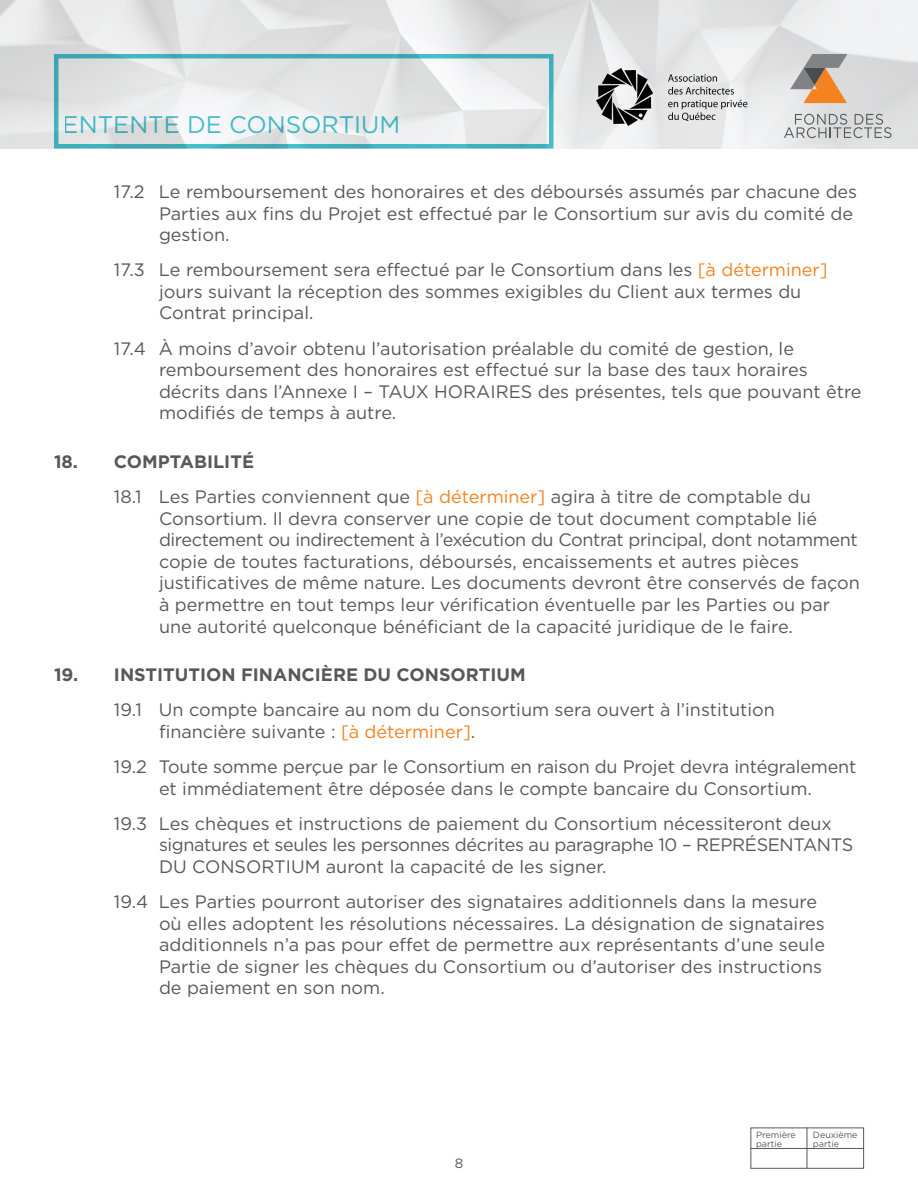
<style>
.page{position:relative;width:918px;height:1188px;background:#fff}
.page>*{position:absolute;margin:0;border:0;box-sizing:border-box;transform-origin:0 0}
.t1{font:24px "Gotham";color:#47c3d2}
.t2{font:18px/21.6px "Gotham";color:#57585a}
.t3{font:700 18px "Gotham";color:#57585a}
.t4{font:13.5px "Gotham";color:#57585a}
.t5{font:9px "Gotham";color:#57585a}
.s1{color:#f58220}
</style>
<div class="page">
<img style="left:0;top:0;width:918px;height:148px">
<div style="left:54px;top:54px;width:500px;height:94px;border:4px solid #47c3d2"></div>
<svg style="left:784px;top:114px;width:107px;height:24px;background:#c2c2c3"></svg>
<svg style="left:790px;top:54px;width:57px;height:49px;background:#c0a289"></svg>
<img style="left:596px;top:68px;width:152px;height:57px">
<div style="left:750px;top:1128px;width:114px;height:41px;border:1px solid #57585a"></div>
<hr style="left:750px;top:1148px;width:113px;height:1px;background:#57585a">
<hr style="left:807px;top:1128px;width:1px;height:41px;background:#57585a">
<h1 class="t1" style="left:63px;top:109px;width:339px">ENTENTE DE CONSORTIUM</h1>
<p class="t2" style="left:159px;top:180px;width:700px;text-indent:-45px">17.2 Le remboursement des honoraires et des déboursés assumés par chacune des<br>Parties aux fins du Projet est effectué par le Consortium sur avis du comité de gestion.</p>
<p class="t2" style="left:159px;top:259px;width:670px;text-indent:-45px">17.3 Le remboursement sera effectué par le Consortium dans les <span class="s1">[à déterminer] </span>jours suivant la réception des sommes exigibles du Client aux termes du<br>Contrat principal.</p>
<p class="t2" style="left:159px;top:337px;width:704px;text-indent:-45px">17.4 À moins d’avoir obtenu l’autorisation préalable du comité de gestion, le remboursement des honoraires est effectué sur la base des taux horaires décrits dans l’Annexe I – TAUX HORAIRES des présentes, tels que pouvant être modifiés de temps à autre.</p>
<p class="t3" style="left:54px;top:450px;width:202px">18. COMPTABILITÉ</p>
<p class="t2" style="left:159px;top:486px;width:703px;text-indent:-45px">18.1 Les Parties conviennent que <span class="s1">[à déterminer]</span> agira à titre de comptable du Consortium. Il devra conserver une copie de tout document comptable lié directement ou indirectement à l’exécution du Contrat principal, dont notamment copie de toutes facturations, déboursés, encaissements et autres pièces justificatives de même nature. Les documents devront être conservés de façon à permettre en tout temps leur vérification éventuelle par les Parties ou par une autorité quelconque bénéficiant de la capacité juridique de le faire.</p>
<p class="t3" style="left:54px;top:663px;width:473px">19. INSTITUTION FINANCIÈRE DU CONSORTIUM</p>
<p class="t2" style="left:159px;top:699px;width:617px;text-indent:-45px">19.1 Un compte bancaire au nom du Consortium sera ouvert à l’institution financière suivante : <span class="s1">[à déterminer]</span>.</p>
<p class="t2" style="left:114px;top:756px;width:744px;text-align:center">19.2 Toute somme perçue par le Consortium en raison du Projet devra intégralement et immédiatement être déposée dans le compte bancaire du Consortium.</p>
<p class="t2" style="left:159px;top:812px;width:696px;text-indent:-45px">19.3 Les chèques et instructions de paiement du Consortium nécessiteront deux signatures et seules les personnes décrites au paragraphe 10 – REPRÉSENTANTS<br>DU CONSORTIUM auront la capacité de les signer.</p>
<p class="t2" style="left:159px;top:891px;width:667px;text-indent:-45px">19.4 Les Parties pourront autoriser des signataires additionnels dans la mesure où elles adoptent les résolutions nécessaires. La désignation de signataires additionnels n’a pas pour effet de permettre aux représentants d’une seule Partie de signer les chèques du Consortium ou d’autoriser des instructions de paiement en son nom.</p>
<p class="t4" style="left:455px;top:1155px;width:10px">8</p>
<p class="t5" style="left:756px;top:1129px;width:41px">Première</p>
<p class="t5" style="left:813px;top:1129px;width:46px">Deuxième</p>
<p class="t5" style="left:756px;top:1138px;width:28px">partie</p>
<p class="t5" style="left:813px;top:1138px;width:28px">partie</p>
</div>
